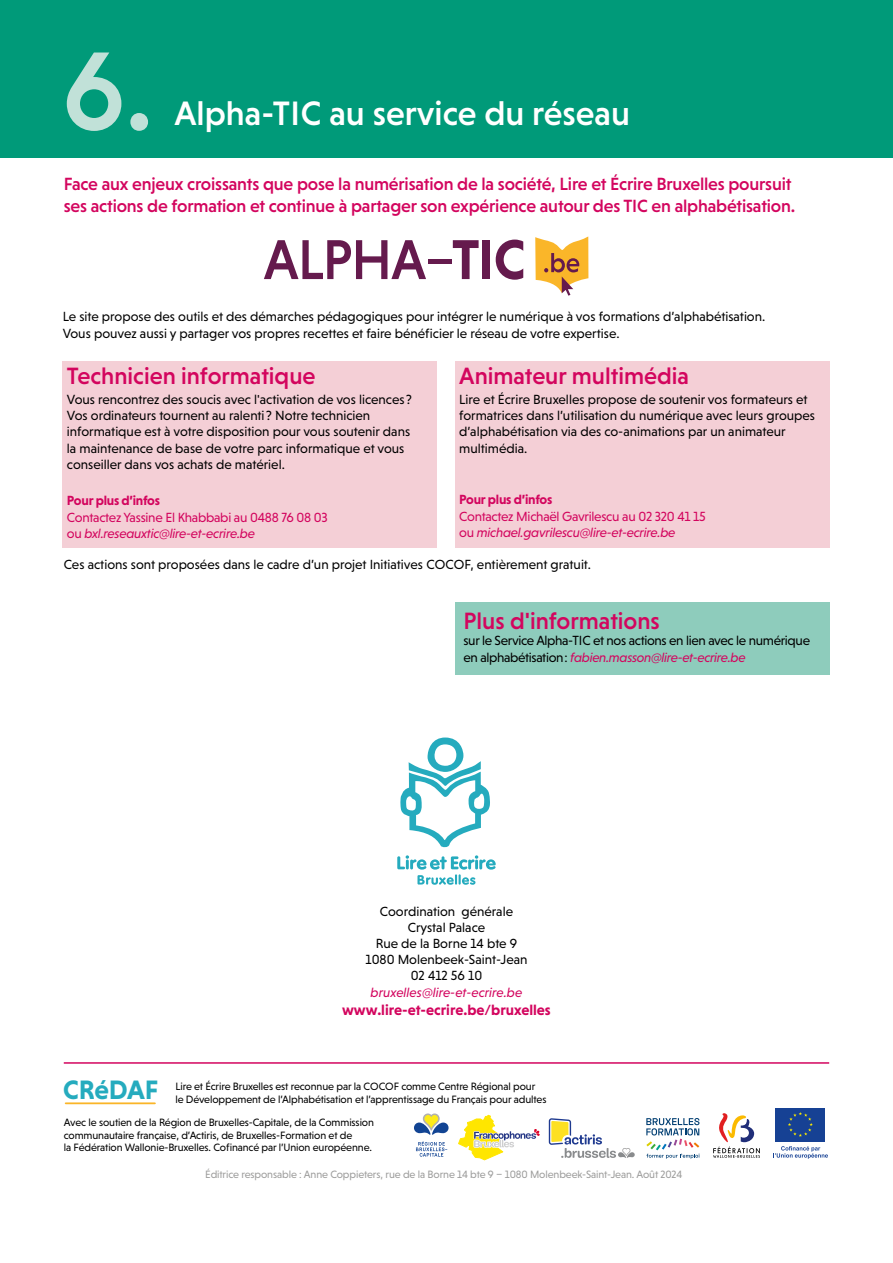
<style>
.page{position:relative;width:893px;height:1263px;background:#fff}
.page>*{position:absolute;margin:0;border:0;box-sizing:border-box;transform-origin:0 0}
.t1{font:500 113.55px "Niveau Grotesk";color:#c1e1d8}
.t2{font:500 57.15px "Niveau Grotesk";letter-spacing:-.02em;color:#651a4d;scale:.95 1}
.t3{font:500 34.5px "Niveau Grotesk";color:#fff}
.t4{font:700 27.15px "Niveau Grotesk";letter-spacing:-.01em;color:#25abbe}
.t5{font:500 24px "Niveau Grotesk";color:#d3055e}
.t6{font:500 18px/21.6px "Niveau Grotesk";letter-spacing:-.01em;color:#d3055e}
.t7{font:700 15px "Niveau Grotesk";color:#d3055e}
.t8{font:13.5px/16.2px "Niveau Grotesk";color:#000}
.t9{font:13.5px/16.2px "Niveau Grotesk";letter-spacing:-.02em;color:#d3055e}
.t10{font:13.5px/16.2px "Niveau Grotesk";letter-spacing:-.025em;color:#000}
.t11{font:700 13.5px "Niveau Grotesk";letter-spacing:-.02em;color:#d3055e}
.t12{font:italic 13.5px "Niveau Grotesk";color:#d3055e}
.t13{font:10.8px/12.6px "Niveau Grotesk";letter-spacing:-.01em;color:#000}
.t14{font:10.8px "Niveau Grotesk";letter-spacing:-.01em;color:#9d9d9c}
.s1{font-size:52.8px}
.s2{font-weight:700}
.s3{font-style:italic}
.s4{font-style:italic;color:#d3055e}
</style>
<div class="page">
<hr style="left:64px;top:1062px;width:765px;height:2px;background:#d3055e">
<hr style="left:66px;top:1102px;width:89px;height:2px;background:#fab528">
<div style="left:0;top:0;width:893px;height:157px;background:#009a79"></div>
<div style="left:63px;top:361px;width:374px;height:186px;background:#f4cfd6"></div>
<svg style="left:400px;top:737px;width:90px;height:111px"></svg>
<svg style="left:397px;top:855px;width:99px;height:30px"></svg>
<div style="left:455px;top:361px;width:374px;height:186px;background:#f4cfd6"></div>
<svg style="left:549px;top:1118px;width:86px;height:40px"></svg>
<svg style="left:458px;top:1115px;width:82px;height:45px"></svg>
<svg style="left:646px;top:1118px;width:54px;height:41px"></svg>
<svg style="left:713px;top:1113px;width:47px;height:45px"></svg>
<svg style="left:414px;top:1113px;width:35px;height:22px"></svg>
<svg style="left:416px;top:1141px;width:31px;height:16px"></svg>
<svg style="left:775px;top:1108px;width:50px;height:34px"></svg>
<div style="left:776px;top:1108px;width:49px;height:33px;background:#164194"></div>
<svg style="left:788px;top:1112px;width:25px;height:25px"></svg>
<svg style="left:773px;top:1146px;width:55px;height:13px"></svg>
<svg style="left:535px;top:236px;width:53px;height:60px"></svg>
<div style="left:455px;top:603px;width:374px;height:72px;background:#8eccbc"></div>
<h1 class="t1" style="left:63px;top:26px;width:92px">6.</h1>
<h3 class="t3" style="left:174px;top:94px;width:457px">Alpha-TIC au service du réseau</h3>
<h3 class="t6" style="left:64px;top:173px;width:733px">Face aux enjeux croissants que pose la numérisation de la société, Lire et Écrire Bruxelles poursuit ses actions de formation et continue à partager son expérience autour des TIC en alphabétisation.</h3>
<h2 class="t2" style="left:264px;top:227px;width:277px">ALPHA<span class="s1">–</span><span class="s2">TIC</span></h2>
<p class="t8" style="left:63px;top:309px;width:704px">Le site propose des outils et des démarches pédagogiques pour intégrer le numérique à vos formations d’alphabétisation.<br>Vous pouvez aussi y partager vos propres recettes et faire bénéficier le réseau de votre expertise.</p>
<h3 class="t5" style="left:67px;top:362px;width:250px">Technicien informatique</h3>
<p class="t8" style="left:67px;top:391px;width:346px">Vous rencontrez des soucis avec l'activation de vos licences ?<br>Vos ordinateurs tournent au ralenti ? Notre technicien informatique est à votre disposition pour vous soutenir dans la maintenance de base de votre parc informatique et vous conseiller dans vos achats de matériel.</p>
<p class="t11" style="left:67px;top:493px;width:95px">Pour plus d’infos</p>
<p class="t9" style="left:67px;top:509px;width:262px">Contactez Yassine El Khabbabi au 0488 76 08 03 ou <span class="s3">bxl.reseauxtic@lire-et-ecrire.be</span></p>
<h3 class="t5" style="left:459px;top:362px;width:231px">Animateur multimédia</h3>
<p class="t8" style="left:459px;top:391px;width:357px">Lire et Écrire Bruxelles propose de soutenir vos formateurs et formatrices dans l’utilisation du numérique avec leurs groupes d’alphabétisation via des co-animations par un animateur multimédia.</p>
<p class="t11" style="left:459px;top:492px;width:95px">Pour plus d’infos</p>
<p class="t9" style="left:459px;top:508px;width:248px">Contactez Michaël Gavrilescu au 02 320 41 15 ou <span class="s3">michael.gavrilescu@lire-et-ecrire.be</span></p>
<p class="t8" style="left:64px;top:556px;width:529px">Ces actions sont proposées dans le cadre d’un projet Initiatives COCOF, entièrement gratuit.</p>
<h3 class="t5" style="left:463px;top:607px;width:198px">Plus d'informations</h3>
<p class="t10" style="left:463px;top:633px;width:348px">sur le Service Alpha-TIC et nos actions en lien avec le numérique en alphabétisation: <span class="s4">fabien.masson@lire-et-ecrire.be</span></p>
<p class="t8" style="left:365px;top:903px;width:163px;text-align:center">Coordination générale<br>Crystal Palace<br>Rue de la Borne 14 bte 9<br>1080 Molenbeek-Saint-Jean<br>02 412 56 10</p>
<p class="t12" style="left:371px;top:984px;width:153px">bruxelles@lire-et-ecrire.be</p>
<p class="t7" style="left:342px;top:1001px;width:210px">www.lire-et-ecrire.be/bruxelles</p>
<h3 class="t4" style="left:63px;top:1074px;width:97px">CRéDAF</h3>
<p class="t13" style="left:175px;top:1080px;width:361px">Lire et Écrire Bruxelles est reconnue par la COCOF comme Centre Régional pour</p>
<p class="t13" style="left:175px;top:1092px;width:373px">le Développement de l’Alphabétisation et l’apprentissage du Français pour adultes</p>
<p class="t13" style="left:64px;top:1116px;width:312px">Avec le soutien de la Région de Bruxelles-Capitale, de la Commission communautaire française, d’Actiris, de Bruxelles-Formation et de<br>la Fédération Wallonie-Bruxelles. Cofinancé par l’Union européenne.</p>
<p class="t14" style="left:205px;top:1168px;width:478px">Éditrice responsable : Anne Coppieters, rue de la Borne 14 bte 9 – 1080 Molenbeek-Saint-Jean. Août 2024</p>
</div>
